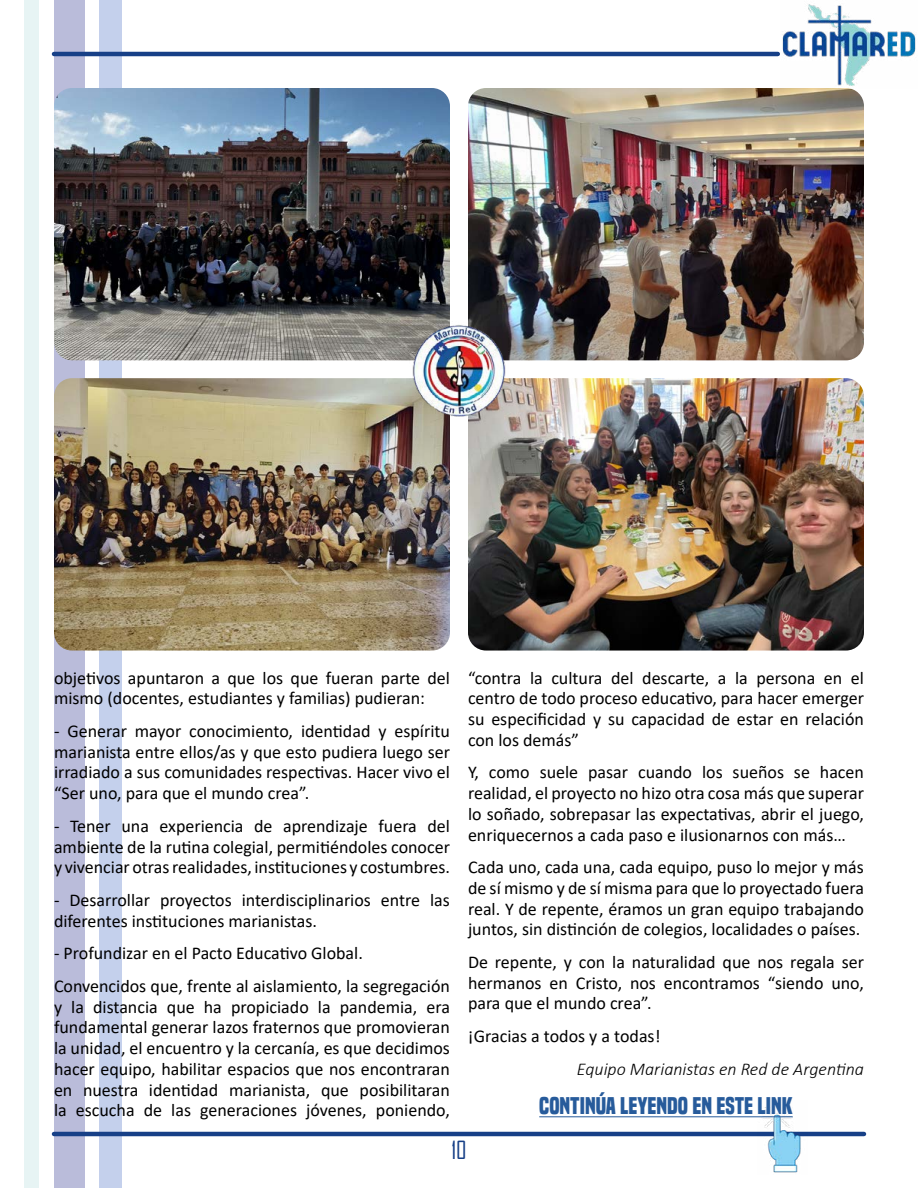
<style>
.page{position:relative;width:918px;height:1188px;background:#fff}
.page>*{position:absolute;margin:0;border:0;box-sizing:border-box;transform-origin:0 0}
.t1{font:24px "Agency FB";color:#174087}
.t2{font:700 22.5px "Built Titling Rg";color:#275b9b}
.t3{font:18px/20.7px "Calibri";color:#000;text-align:justify}
.t4{font:italic 300 18px "Calibri";color:#000}
</style>
<div class="page">
<div style="left:99px;top:0;width:23px;height:1188px;background:#c4d0ec"></div>
<div style="left:54px;top:0;width:30px;height:1188px;background:#babcda"></div>
<div style="left:24px;top:0;width:15px;height:1188px;background:#e7f4f4"></div>
<img style="left:782px;top:4px;width:134px;height:82px">
<hr style="left:54px;top:1132px;width:810px;height:4px;background:#174087">
<hr style="left:54px;top:52px;width:724px;height:4px;background:#174087">
<img style="left:54px;top:88px;width:396px;height:272px">
<img style="left:468px;top:88px;width:396px;height:272px">
<img style="left:54px;top:378px;width:396px;height:273px">
<img style="left:468px;top:378px;width:396px;height:273px">
<img style="left:758px;top:1107px;width:49px;height:66px">
<img style="left:410px;top:322px;width:98px;height:98px">
<hr style="left:539px;top:1117px;width:254px;height:1px;background:#275b9b">
<p class="t3" style="left:54px;top:667px;width:397px">objetivos apuntaron a que los que fueran parte del mismo (docentes, estudiantes y familias) pudieran:</p>
<p class="t3" style="left:54px;top:720px;width:398px">- Generar mayor conocimiento, identidad y espíritu marianista entre ellos/as y que esto pudiera luego ser irradiado a sus comunidades respectivas. Hacer vivo el “Ser uno, para que el mundo crea”.</p>
<p class="t3" style="left:54px;top:815px;width:398px">- Tener una experiencia de aprendizaje fuera del ambiente de la rutina colegial, permitiéndoles conocer y vivenciar otras realidades, instituciones y costumbres.</p>
<p class="t3" style="left:54px;top:889px;width:397px">- Desarrollar proyectos interdisciplinarios entre las diferentes instituciones marianistas.</p>
<p class="t3" style="left:54px;top:937px;width:397px;line-height:32.7px">- Profundizar en el Pacto Educativo Global.<br>Convencidos que, frente al aislamiento, la segregación</p>
<p class="t3" style="left:54px;top:996px;width:398px">y la distancia que ha propiciado la pandemia, era fundamental generar lazos fraternos que promovieran la unidad, el encuentro y la cercanía, es que decidimos hacer equipo, habilitar espacios que nos encontraran en nuestra identidad marianista, que posibilitaran la escucha de las generaciones jóvenes, poniendo,</p>
<p class="t3" style="left:468px;top:667px;width:398px">“contra la cultura del descarte, a la persona en el centro de todo proceso educativo, para hacer emerger su especificidad y su capacidad de estar en relación con los demás”</p>
<p class="t3" style="left:468px;top:762px;width:398px">Y, como suele pasar cuando los sueños se hacen realidad, el proyecto no hizo otra cosa más que superar lo soñado, sobrepasar las expectativas, abrir el juego, enriquecernos a cada paso e ilusionarnos con más…</p>
<p class="t3" style="left:468px;top:856px;width:397px">Cada uno, cada una, cada equipo, puso lo mejor y más de sí mismo y de sí misma para que lo proyectado fuera real. Y de repente, éramos un gran equipo trabajando juntos, sin distinción de colegios, localidades o países.</p>
<p class="t3" style="left:468px;top:951px;width:398px">De repente, y con la naturalidad que nos regala ser hermanos en Cristo, nos encontramos “siendo uno, para que el mundo crea”.</p>
<p class="t3" style="left:468px;top:1025px;width:194px">¡Gracias a todos y a todas!</p>
<p class="t4" style="left:577px;top:1058px;width:289px">Equipo Marianistas en Red de Argentina</p>
<p class="t2" style="left:539px;top:1092px;width:255px">CONTINÚA LEYENDO EN ESTE LINK</p>
<h1 class="t1" style="left:451px;top:1136px;width:17px">10</h1>
</div>
